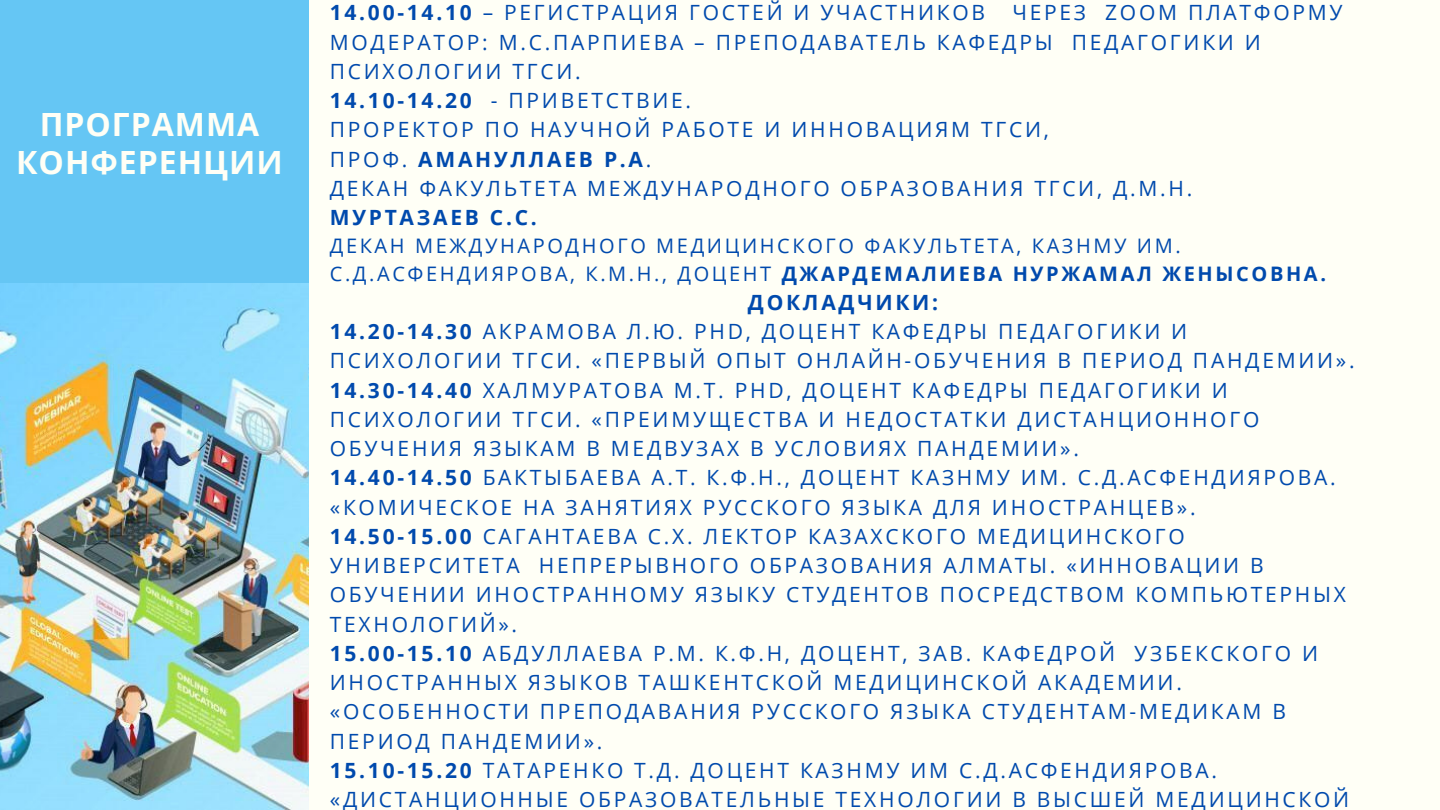
<style>
.page{position:relative;width:1440px;height:810px;background:#fffff6}
.page>*{position:absolute;margin:0;border:0;box-sizing:border-box;transform-origin:0 0}
.t1{font:700 32px/38.2px "Open Sans";letter-spacing:.03em;color:#fffff6;text-align:center}
.t2{font:21px/29.2px "Open Sans";letter-spacing:.13em;color:#004aad}
.t3{font:700 21px "Open Sans";letter-spacing:.13em;color:#004aad}
.t4{font:20px/27.8px "Open Sans";letter-spacing:.13em;color:#004aad}
.s1{font-weight:700}
</style>
<div class="page">
<div style="left:0;top:0;width:309px;height:284px;background:#65c6f4"></div>
<img style="left:0;top:283px;width:309px;height:527px">
<h1 class="t1" style="left:16px;top:104px;width:268px">ПРОГРАММА<br>КОНФЕРЕНЦИИ</h1>
<p class="t2" style="left:330px;top:-2px;width:657px"><span class="s1">14.00-14.10</span> – РЕГИСТРАЦИЯ ГОСТЕЙ И УЧАСТНИКОВ</p>
<p class="t2" style="left:330px;top:-2px;width:1014px;text-indent:683px">ЧЕРЕЗ ZOOM ПЛАТФОРМУ МОДЕРАТОР: М.С.ПАРПИЕВА – ПРЕПОДАВАТЕЛЬ КАФЕДРЫ ПЕДАГОГИКИ И ПСИХОЛОГИИ ТГСИ.<br><span class="s1">14.10-14.20</span> - ПРИВЕТСТВИЕ.<br>ПРОРЕКТОР ПО НАУЧНОЙ РАБОТЕ И ИННОВАЦИЯМ ТГСИ,<br>ПРОФ. <span class="s1">АМАНУЛЛАЕВ Р.А</span>.<br>ДЕКАН ФАКУЛЬТЕТА МЕЖДУНАРОДНОГО ОБРАЗОВАНИЯ ТГСИ, Д.М.Н.</p>
<p class="t3" style="left:330px;top:203px;width:208px">МУРТАЗАЕВ С.С.</p>
<p class="t4" style="left:330px;top:231px;width:998px">ДЕКАН МЕЖДУНАРОДНОГО МЕДИЦИНСКОГО ФАКУЛЬТЕТА, КАЗНМУ ИМ.<br>С.Д.АСФЕНДИЯРОВА, К.М.Н., ДОЦЕНТ <span class="s1">ДЖАРДЕМАЛИЕВА НУРЖАМАЛ ЖЕНЫСОВНА.</span></p>
<p class="t2" style="left:330px;top:287px;width:1026px;text-indent:418px"><span class="s1">ДОКЛАДЧИКИ:<br>14.20-14.30</span> АКРАМОВА Л.Ю. PHD, ДОЦЕНТ КАФЕДРЫ ПЕДАГОГИКИ И ПСИХОЛОГИИ ТГСИ. «ПЕРВЫЙ ОПЫТ ОНЛАЙН-ОБУЧЕНИЯ В ПЕРИОД ПАНДЕМИИ».<br><span class="s1">14.30-14.40</span> ХАЛМУРАТОВА М.Т. PHD, ДОЦЕНТ КАФЕДРЫ ПЕДАГОГИКИ И ПСИХОЛОГИИ ТГСИ. «ПРЕИМУЩЕСТВА И НЕДОСТАТКИ ДИСТАНЦИОННОГО ОБУЧЕНИЯ ЯЗЫКАМ В МЕДВУЗАХ В УСЛОВИЯХ ПАНДЕМИИ».<br><span class="s1">14.40-14.50</span> БАКТЫБАЕВА А.Т. К.Ф.Н., ДОЦЕНТ КАЗНМУ ИМ. С.Д.АСФЕНДИЯРОВА. «КОМИЧЕСКОЕ НА ЗАНЯТИЯХ РУССКОГО ЯЗЫКА ДЛЯ ИНОСТРАНЦЕВ».<br><span class="s1">14.50-15.00</span> САГАНТАЕВА С.Х. ЛЕКТОР КАЗАХСКОГО МЕДИЦИНСКОГО УНИВЕРСИТЕТА НЕПРЕРЫВНОГО ОБРАЗОВАНИЯ АЛМАТЫ. «ИННОВАЦИИ В ОБУЧЕНИИ ИНОСТРАННОМУ ЯЗЫКУ СТУДЕНТОВ ПОСРЕДСТВОМ КОМПЬЮТЕРНЫХ ТЕХНОЛОГИЙ».<br><span class="s1">15.00-15.10</span> АБДУЛЛАЕВА Р.М. К.Ф.Н, ДОЦЕНТ, ЗАВ. КАФЕДРОЙ УЗБЕКСКОГО И ИНОСТРАННЫХ ЯЗЫКОВ ТАШКЕНТСКОЙ МЕДИЦИНСКОЙ АКАДЕМИИ. «ОСОБЕННОСТИ ПРЕПОДАВАНИЯ РУССКОГО ЯЗЫКА СТУДЕНТАМ-МЕДИКАМ В ПЕРИОД ПАНДЕМИИ».<br><span class="s1">15.10-15.20</span> ТАТАРЕНКО Т.Д. ДОЦЕНТ КАЗНМУ ИМ С.Д.АСФЕНДИЯРОВА. «ДИСТАНЦИОННЫЕ ОБРАЗОВАТЕЛЬНЫЕ ТЕХНОЛОГИИ В ВЫСШЕЙ МЕДИЦИНСКОЙ</p>
</div>
